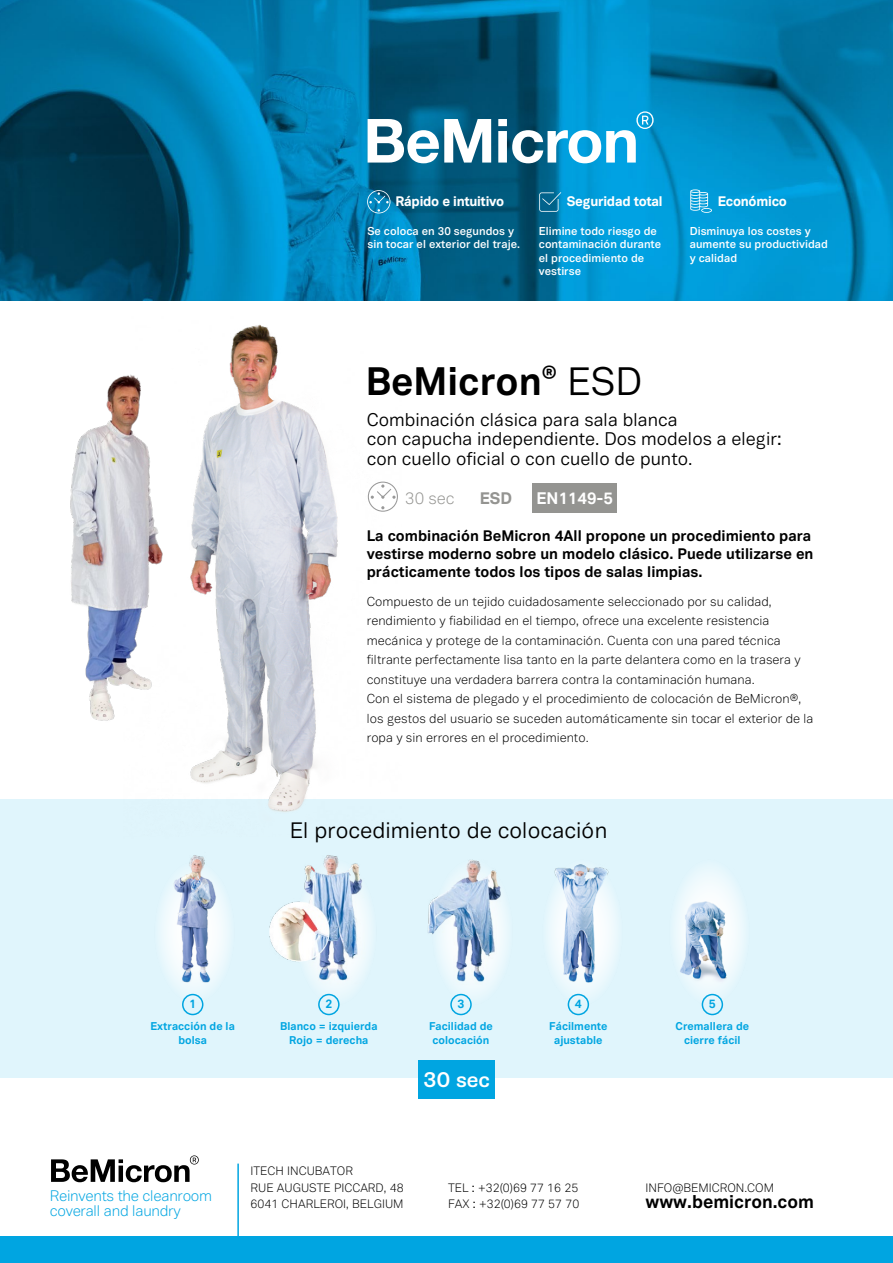
<style>
.page{position:relative;width:893px;height:1263px;background:#fff}
.page>*{position:absolute;margin:0;border:0;box-sizing:border-box;transform-origin:0 0}
.titre{font:700 39px "Vaud Display";color:#000}
.titre_procedure{font:22.05px "Vaud Display";color:#000}
.t1{font:500 21.45px "Supria Sans";color:#fff}
.chapeau{font:18px "Vaud Display";color:#000}
.t2{font:700 18px "Vaud";color:#000}
.t3{font:700 16.5px "Vaud Display";color:#fff}
.t4{font:300 16.5px "Vaud Display";color:#949491}
.t5{font:800 16.5px "Vaud Display";color:#949491}
.intro{font:700 15px/18px "Vaud Display";color:#000}
.t6{font:300 15px/15px "Vaud";letter-spacing:-.02em;color:#00a5e1}
.ArgusBlancsHeader{font:800 13.65px "Vaud";letter-spacing:-.02em;color:#fff}
.texte_de_base{font:300 12.75px/19.5px "Vaud Display";color:#000}
.t7{font:300 12px/16.5px "Vaud";color:#000}
.t8{font:700 12px "Vaud Display";color:#00a5e1}
.ArgusBlancsTextes{font:600 11.25px/13.6px "Vaud";color:#fff}
.procedure{font:700 11.1px/13.2px "Vaud Display";color:#00a5e1;text-align:center}
.s1{font-weight:400}
</style>
<div class="page">
<svg style="left:51px;top:1155px;width:148px;height:27px"></svg>
<div style="left:0;top:1236px;width:893px;height:27px;background:#00a5e1"></div>
<hr style="left:237px;top:1163px;width:2px;height:84px;background:#00a5e1">
<img style="left:0;top:0;width:893px;height:301px">
<div style="left:0;top:799px;width:893px;height:279px;background:#e0f5fc"></div>
<img style="left:428px;top:859px;width:189px;height:157px">
<img style="left:270px;top:855px;width:101px;height:161px">
<img style="left:161px;top:855px;width:68px;height:161px">
<img style="left:676px;top:871px;width:67px;height:145px">
<svg style="left:368px;top:119px;width:123px;height:44px"></svg>
<svg style="left:498px;top:111px;width:156px;height:52px"></svg>
<div style="left:532px;top:483px;width:85px;height:30px;background:#949491"></div>
<div style="left:418px;top:1060px;width:77px;height:38px;background:#00a5e1"></div>
<img style="left:190px;top:324px;width:208px;height:488px">
<img style="left:70px;top:345px;width:157px;height:390px">
<div style="left:182px;top:994px;width:21px;height:21px;border:2px solid #00a5e1;border-radius:50%"></div>
<div style="left:318px;top:994px;width:22px;height:21px;border:2px solid #00a5e1;border-radius:50%"></div>
<div style="left:450px;top:994px;width:22px;height:21px;border:2px solid #00a5e1;border-radius:50%"></div>
<div style="left:568px;top:994px;width:21px;height:21px;border:2px solid #00a5e1;border-radius:50%"></div>
<div style="left:702px;top:994px;width:21px;height:21px;border:2px solid #00a5e1;border-radius:50%"></div>
<svg style="left:367px;top:190px;width:23px;height:23px"></svg>
<svg style="left:690px;top:189px;width:22px;height:24px"></svg>
<svg style="left:539px;top:192px;width:22px;height:20px"></svg>
<p class="ArgusBlancsHeader" style="left:395px;top:193px;width:110px">Rápido e intuitivo</p>
<p class="ArgusBlancsTextes" style="left:367px;top:224px;width:154px">Se coloca en 30 segundos y sin tocar el exterior del traje.</p>
<p class="ArgusBlancsTextes" style="left:690px;top:224px;width:140px">Disminuya los costes y aumente su productividad y calidad</p>
<p class="ArgusBlancsHeader" style="left:567px;top:193px;width:97px">Seguridad total</p>
<p class="ArgusBlancsHeader" style="left:718px;top:193px;width:71px">Económico</p>
<p class="ArgusBlancsTextes" style="left:539px;top:224px;width:124px">Elimine todo riesgo de contaminación durante el procedimiento de vestirse</p>
<p class="titre" style="left:366px;top:357px;width:278px">BeMicron<sup>®</sup> <span class="s1">ESD</span></p>
<p class="chapeau" style="left:367px;top:409px;width:312px">Combinación clásica para sala blanca</p>
<p class="chapeau" style="left:367px;top:428px;width:416px">con capucha independiente. Dos modelos a elegir:</p>
<p class="chapeau" style="left:367px;top:448px;width:327px">con cuello oficial o con cuello de punto.</p>
<p class="t4" style="left:405px;top:489px;width:51px">30 sec</p>
<p class="t5" style="left:480px;top:488px;width:34px">ESD</p>
<p class="t3" style="left:536px;top:488px;width:78px">EN1149-5</p>
<p class="intro" style="left:367px;top:527px;width:448px">La combinación BeMicron 4All propone un procedimiento para vestirse moderno sobre un modelo clásico. Puede utilizarse en prácticamente todos los tipos de salas limpias.</p>
<p class="texte_de_base" style="left:367px;top:591px;width:435px">Compuesto de un tejido cuidadosamente seleccionado por su calidad, rendimiento y fiabilidad en el tiempo, ofrece una excelente resistencia mecánica y protege de la contaminación. Cuenta con una pared técnica filtrante perfectamente lisa tanto en la parte delantera como en la trasera y constituye una verdadera barrera contra la contaminación humana.</p>
<p class="texte_de_base" style="left:367px;top:689px;width:448px">Con el sistema de plegado y el procedimiento de colocación de BeMicron®, los gestos del usuario se suceden automáticamente sin tocar el exterior de la ropa y sin errores en el procedimiento.</p>
<p class="titre_procedure" style="left:290px;top:817px;width:319px">El procedimiento de colocación</p>
<p class="t8" style="left:189px;top:997px;width:8px">1</p>
<p class="t8" style="left:325px;top:997px;width:8px">2</p>
<p class="t8" style="left:458px;top:997px;width:8px">3</p>
<p class="t8" style="left:575px;top:997px;width:8px">4</p>
<p class="t8" style="left:709px;top:997px;width:8px">5</p>
<p class="procedure" style="left:150px;top:1020px;width:86px">Extracción de la bolsa</p>
<p class="procedure" style="left:280px;top:1020px;width:99px">Blanco = izquierda</p>
<p class="procedure" style="left:289px;top:1033px;width:81px">Rojo = derecha</p>
<p class="procedure" style="left:429px;top:1020px;width:65px">Facilidad de colocación</p>
<p class="procedure" style="left:549px;top:1020px;width:60px">Fácilmente ajustable</p>
<p class="procedure" style="left:676px;top:1020px;width:75px">Cremallera de cierre fácil</p>
<p class="t1" style="left:424px;top:1067px;width:68px">30 sec</p>
<p class="t6" style="left:50px;top:1188px;width:164px">Reinvents the cleanroom coverall and laundry</p>
<p class="t7" style="left:251px;top:1163px;width:155px">ITECH INCUBATOR<br>RUE AUGUSTE PICCARD, 48<br>6041 CHARLEROI, BELGIUM</p>
<p class="t7" style="left:448px;top:1179px;width:133px">TEL : +32(0)69 77 16 25<br>FAX : +32(0)69 77 57 70</p>
<p class="t7" style="left:645px;top:1179px;width:130px">INFO@BEMICRON.COM</p>
<h3 class="t2" style="left:645px;top:1191px;width:170px">www.bemicron.com</h3>
</div>
